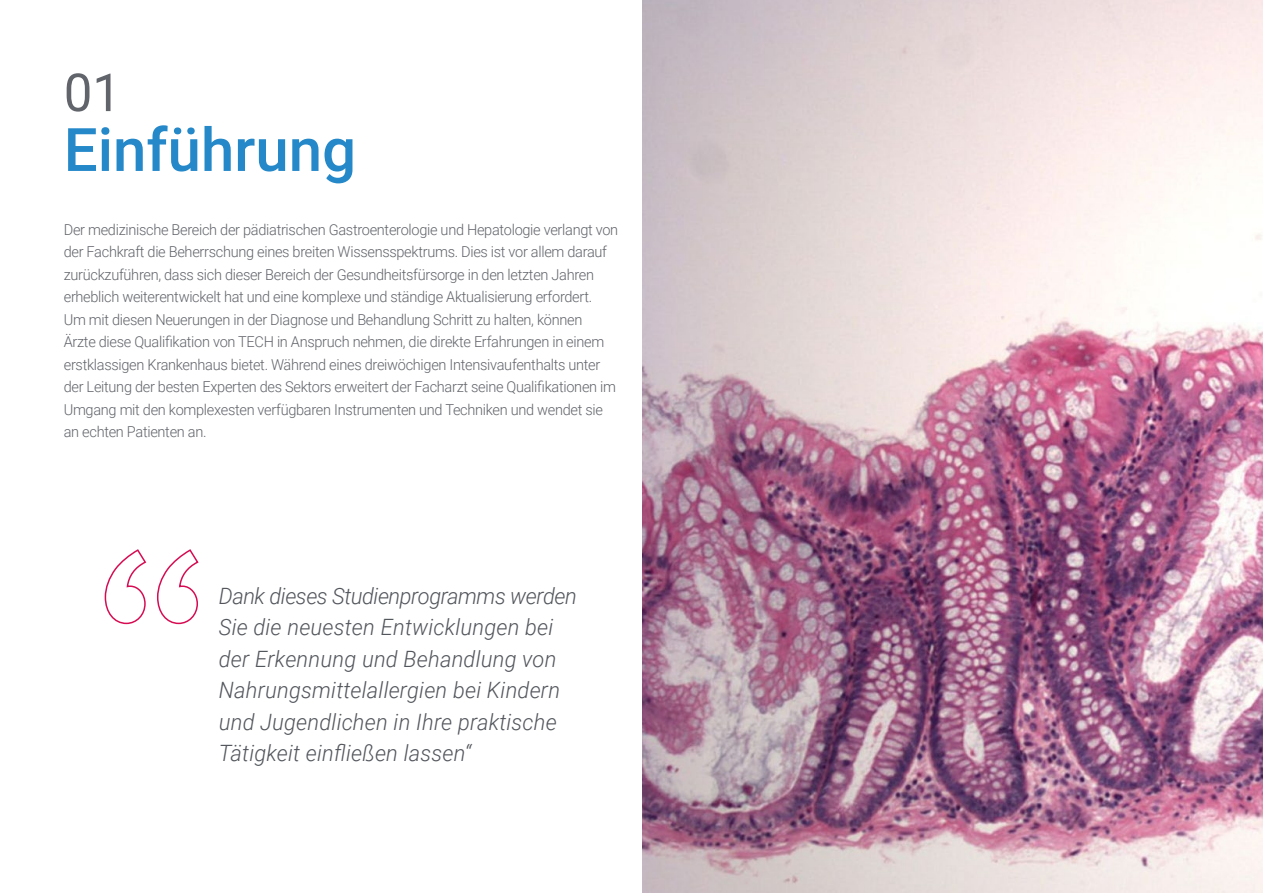
<style>
.page{position:relative;width:1263px;height:893px;background:#fff}
.page>*{position:absolute;margin:0;border:0;box-sizing:border-box;transform-origin:0 0}
.t1{font:500 60px "Roboto";color:#2488c9}
.t2{font:52.5px "Roboto";color:#61646a}
.t3{font:italic 300 22.5px/31.5px "Roboto";letter-spacing:.01em;color:#52555b}
.t4{font:300 15px/22.5px "Roboto";letter-spacing:-.02em;color:#61646a}
</style>
<div class="page">
<svg style="left:104px;top:549px;width:95px;height:76px"></svg>
<img style="left:642px;top:0;width:621px;height:893px">
<h2 class="t2" style="left:64px;top:56px;width:59px">01</h2>
<h1 class="t1" style="left:64px;top:108px;width:294px">Einführung</h1>
<p class="t4" style="left:64px;top:217px;width:556px">Der medizinische Bereich der pädiatrischen Gastroenterologie und Hepatologie verlangt von der Fachkraft die Beherrschung eines breiten Wissensspektrums. Dies ist vor allem darauf zurückzuführen, dass sich dieser Bereich der Gesundheitsfürsorge in den letzten Jahren erheblich weiterentwickelt hat und eine komplexe und ständige Aktualisierung erfordert.<br>Um mit diesen Neuerungen in der Diagnose und Behandlung Schritt zu halten, können<br>Ärzte diese Qualifikation von TECH in Anspruch nehmen, die direkte Erfahrungen in einem erstklassigen Krankenhaus bietet. Während eines dreiwöchigen Intensivaufenthalts unter der Leitung der besten Experten des Sektors erweitert der Facharzt seine Qualifikationen im Umgang mit den komplexesten verfügbaren Instrumenten und Techniken und wendet sie an echten Patienten an.</p>
<h3 class="t3" style="left:219px;top:579px;width:360px">Dank dieses Studienprogramms werden Sie die neuesten Entwicklungen bei der Erkennung und Behandlung von Nahrungsmittelallergien bei Kindern und Jugendlichen in Ihre praktische Tätigkeit einfließen lassen“</h3>
</div>
